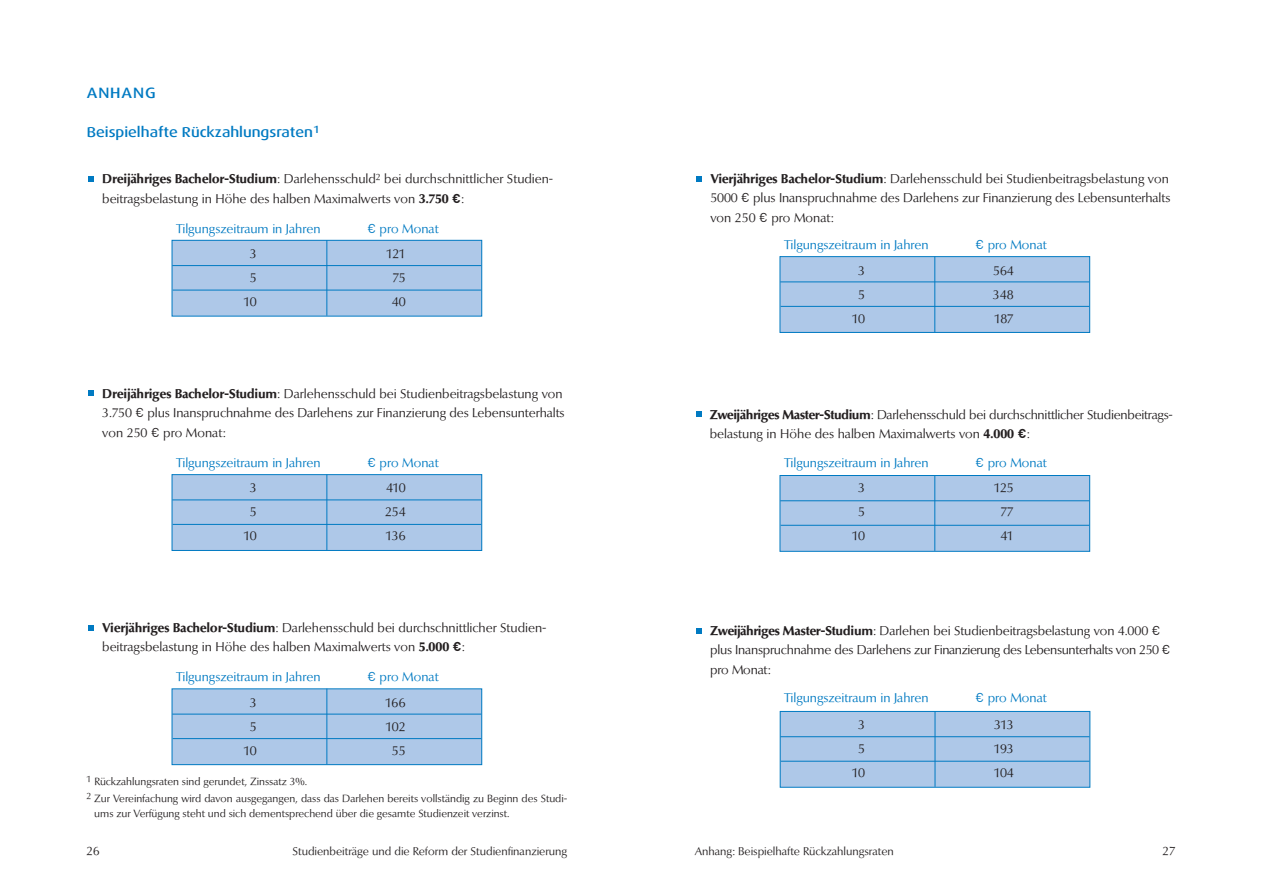
<style>
.page{position:relative;width:1262px;height:893px;background:#fff}
.page>*{position:absolute;margin:0;border:0;box-sizing:border-box;transform-origin:0 0}
.t1{font:500 15px "Dax Wide";letter-spacing:.06em;color:#007ac2}
.t2{font:500 14.25px "Dax Wide";color:#007ac2}
.t3{font:12.75px/19.5px "Optima BQ";color:#231f20}
.t4{font:12.75px "Optima BQ";color:#007ac2}
.t5{font:12px "Optima BQ";color:#231f20}
.t6{font:11.25px "Optima BQ";color:#231f20}
.t7{font:10.5px/17px "Optima BQ";color:#231f20}
.s1{font-weight:700}
.s2{font-family:"DIN";font-weight:700}
.s3{font-family:"DIN"}
</style>
<div class="page">
<div style="left:172px;top:474px;width:310px;height:76px;background:#aec8e8"></div>
<div style="left:172px;top:474px;width:310px;height:77px;border:1px solid #007ac2"></div>
<hr style="left:326px;top:474px;width:1px;height:76px;background:#007ac2">
<hr style="left:172px;top:499px;width:309px;height:1px;background:#007ac2">
<hr style="left:173px;top:524px;width:308px;height:1px;background:#007ac2">
<div style="left:172px;top:688px;width:310px;height:76px;background:#aec8e8"></div>
<div style="left:172px;top:688px;width:310px;height:77px;border:1px solid #007ac2"></div>
<hr style="left:326px;top:688px;width:1px;height:76px;background:#007ac2">
<hr style="left:172px;top:713px;width:309px;height:1px;background:#007ac2">
<hr style="left:173px;top:738px;width:308px;height:1px;background:#007ac2">
<div style="left:172px;top:240px;width:310px;height:76px;background:#aec8e8"></div>
<div style="left:172px;top:240px;width:310px;height:76px;border:1px solid #007ac2"></div>
<hr style="left:326px;top:240px;width:1px;height:76px;background:#007ac2">
<hr style="left:172px;top:265px;width:309px;height:1px;background:#007ac2">
<hr style="left:173px;top:290px;width:308px;height:1px;background:#007ac2">
<div style="left:780px;top:711px;width:309px;height:76px;background:#aec8e8"></div>
<div style="left:780px;top:711px;width:310px;height:76px;border:1px solid #007ac2"></div>
<hr style="left:934px;top:711px;width:1px;height:75px;background:#007ac2">
<hr style="left:780px;top:736px;width:309px;height:1px;background:#007ac2">
<hr style="left:781px;top:760px;width:308px;height:1px;background:#007ac2">
<div style="left:780px;top:256px;width:309px;height:76px;background:#aec8e8"></div>
<div style="left:779px;top:256px;width:311px;height:77px;border:1px solid #007ac2"></div>
<hr style="left:934px;top:256px;width:1px;height:76px;background:#007ac2">
<hr style="left:780px;top:281px;width:309px;height:1px;background:#007ac2">
<hr style="left:780px;top:306px;width:309px;height:1px;background:#007ac2">
<div style="left:780px;top:475px;width:309px;height:76px;background:#aec8e8"></div>
<div style="left:779px;top:475px;width:311px;height:76px;border:1px solid #007ac2"></div>
<hr style="left:934px;top:475px;width:1px;height:76px;background:#007ac2">
<hr style="left:780px;top:500px;width:309px;height:1px;background:#007ac2">
<hr style="left:780px;top:525px;width:309px;height:1px;background:#007ac2">
<svg style="left:696px;top:628px;width:6px;height:5px"></svg>
<svg style="left:696px;top:411px;width:6px;height:6px"></svg>
<svg style="left:696px;top:176px;width:6px;height:5px"></svg>
<svg style="left:88px;top:625px;width:6px;height:5px"></svg>
<svg style="left:88px;top:390px;width:6px;height:6px"></svg>
<svg style="left:88px;top:176px;width:6px;height:6px"></svg>
<p class="t1" style="left:87px;top:87px;width:71px">ANHANG</p>
<p class="t2" style="left:87px;top:126px;width:234px">Beispielhafte Rückzahlungsraten<sup>1</sup></p>
<p class="t3" style="left:102px;top:171px;width:452px"><span class="s1">Dreijähriges Bachelor-Studium</span>: Darlehensschuld<sup>2</sup> bei durchschnittlicher Studien&shy;beitragsbelastung in Höhe des halben Maximalwerts von <span class="s1">3.750</span> <span class="s2">€</span>:</p>
<p class="t4" style="left:176px;top:223px;width:146px">Tilgungszeitraum in Jahren</p>
<p class="t4" style="left:367px;top:223px;width:73px"><span class="s3">€</span> pro Monat</p>
<p class="t3" style="left:250px;top:246px;width:8px">3</p>
<p class="t3" style="left:386px;top:246px;width:21px">121</p>
<p class="t3" style="left:250px;top:270px;width:8px">5</p>
<p class="t3" style="left:392px;top:270px;width:15px">75</p>
<p class="t3" style="left:243px;top:294px;width:15px">10</p>
<p class="t3" style="left:392px;top:294px;width:15px">40</p>
<p class="t3" style="left:102px;top:386px;width:464px"><span class="s1">Dreijähriges Bachelor-Studium</span>: Darlehensschuld bei Studienbeitragsbelastung von<br>3.750 <span class="s3">€</span> plus Inanspruchnahme des Darlehens zur Finanzierung des Lebensunterhalts von 250 <span class="s3">€</span> pro Monat:</p>
<p class="t4" style="left:176px;top:457px;width:146px">Tilgungszeitraum in Jahren</p>
<p class="t4" style="left:367px;top:457px;width:73px"><span class="s3">€</span> pro Monat</p>
<p class="t3" style="left:250px;top:480px;width:8px">3</p>
<p class="t3" style="left:386px;top:480px;width:21px">410</p>
<p class="t3" style="left:250px;top:504px;width:8px">5</p>
<p class="t3" style="left:385px;top:504px;width:22px">254</p>
<p class="t3" style="left:243px;top:528px;width:15px">10</p>
<p class="t3" style="left:385px;top:528px;width:22px">136</p>
<p class="t3" style="left:102px;top:620px;width:446px"><span class="s1">Vierjähriges Bachelor-Studium</span>: Darlehensschuld bei durchschnittlicher Studien&shy;beitragsbelastung in Höhe des halben Maximalwerts von <span class="s1">5.000</span> <span class="s2">€</span>:</p>
<p class="t4" style="left:176px;top:671px;width:146px">Tilgungszeitraum in Jahren</p>
<p class="t4" style="left:367px;top:671px;width:73px"><span class="s3">€</span> pro Monat</p>
<p class="t3" style="left:250px;top:695px;width:8px">3</p>
<p class="t3" style="left:385px;top:695px;width:22px">166</p>
<p class="t3" style="left:250px;top:719px;width:8px">5</p>
<p class="t3" style="left:385px;top:719px;width:22px">102</p>
<p class="t3" style="left:243px;top:743px;width:15px">10</p>
<p class="t3" style="left:392px;top:743px;width:15px">55</p>
<p class="t7" style="left:87px;top:774px;width:482px"><sup>1</sup> Rückzahlungsraten sind gerundet, Zinssatz 3%.<br><sup>2</sup> Zur Vereinfachung wird davon ausgegangen, dass das Darlehen bereits vollständig zu Beginn des Studi-</p>
<p class="t7" style="left:94px;top:807px;width:417px">ums zur Verfügung steht und sich dementsprechend über die gesamte Studienzeit verzinst.</p>
<p class="t5" style="left:87px;top:845px;width:15px">26</p>
<p class="t6" style="left:292px;top:846px;width:276px">Studienbeiträge und die Reform der Studienfinanzierung</p>
<p class="t3" style="left:710px;top:171px;width:461px;text-align:justify"><span class="s1">Vierjähriges Bachelor-Studium</span>: Darlehensschuld bei Studienbeitragsbelastung von 5000 <span class="s3">€</span> plus Inanspruchnahme des Darlehens zur Finanzierung des Lebensunterhalts von 250 <span class="s3">€</span> pro Monat:</p>
<p class="t4" style="left:784px;top:239px;width:146px">Tilgungszeitraum in Jahren</p>
<p class="t4" style="left:975px;top:239px;width:73px"><span class="s3">€</span> pro Monat</p>
<p class="t3" style="left:858px;top:263px;width:8px">3</p>
<p class="t3" style="left:993px;top:263px;width:22px">564</p>
<p class="t3" style="left:858px;top:287px;width:8px">5</p>
<p class="t3" style="left:992px;top:287px;width:22px">348</p>
<p class="t3" style="left:851px;top:311px;width:15px">10</p>
<p class="t3" style="left:994px;top:311px;width:21px">187</p>
<p class="t3" style="left:710px;top:407px;width:464px"><span class="s1">Zweijähriges Master-Studium</span>: Darlehensschuld bei durchschnittlicher Studienbeitrags&shy;belastung in Höhe des halben Maximalwerts von <span class="s1">4.000</span> <span class="s2">€</span>:</p>
<p class="t4" style="left:784px;top:457px;width:146px">Tilgungszeitraum in Jahren</p>
<p class="t4" style="left:975px;top:457px;width:73px"><span class="s3">€</span> pro Monat</p>
<p class="t3" style="left:858px;top:480px;width:8px">3</p>
<p class="t3" style="left:993px;top:480px;width:22px">125</p>
<p class="t3" style="left:858px;top:504px;width:8px">5</p>
<p class="t3" style="left:1000px;top:504px;width:15px">77</p>
<p class="t3" style="left:851px;top:528px;width:15px">10</p>
<p class="t3" style="left:1000px;top:528px;width:15px">41</p>
<p class="t3" style="left:710px;top:623px;width:462px"><span class="s1">Zweijähriges Master-Studium</span>: Darlehen bei Studienbeitragsbelastung von 4.000 <span class="s3">€ </span>plus Inanspruchnahme des Darlehens zur Finanzierung des Lebensunterhalts von 250 <span class="s3">€ </span>pro Monat:</p>
<p class="t4" style="left:784px;top:692px;width:146px">Tilgungszeitraum in Jahren</p>
<p class="t4" style="left:975px;top:692px;width:73px"><span class="s3">€</span> pro Monat</p>
<p class="t3" style="left:858px;top:717px;width:8px">3</p>
<p class="t3" style="left:994px;top:717px;width:21px">313</p>
<p class="t3" style="left:858px;top:741px;width:8px">5</p>
<p class="t3" style="left:993px;top:741px;width:22px">193</p>
<p class="t3" style="left:851px;top:765px;width:15px">10</p>
<p class="t3" style="left:993px;top:765px;width:22px">104</p>
<p class="t6" style="left:695px;top:846px;width:200px">Anhang: Beispielhafte Rückzahlungsraten</p>
<p class="t5" style="left:1162px;top:845px;width:15px">27</p>
</div>
